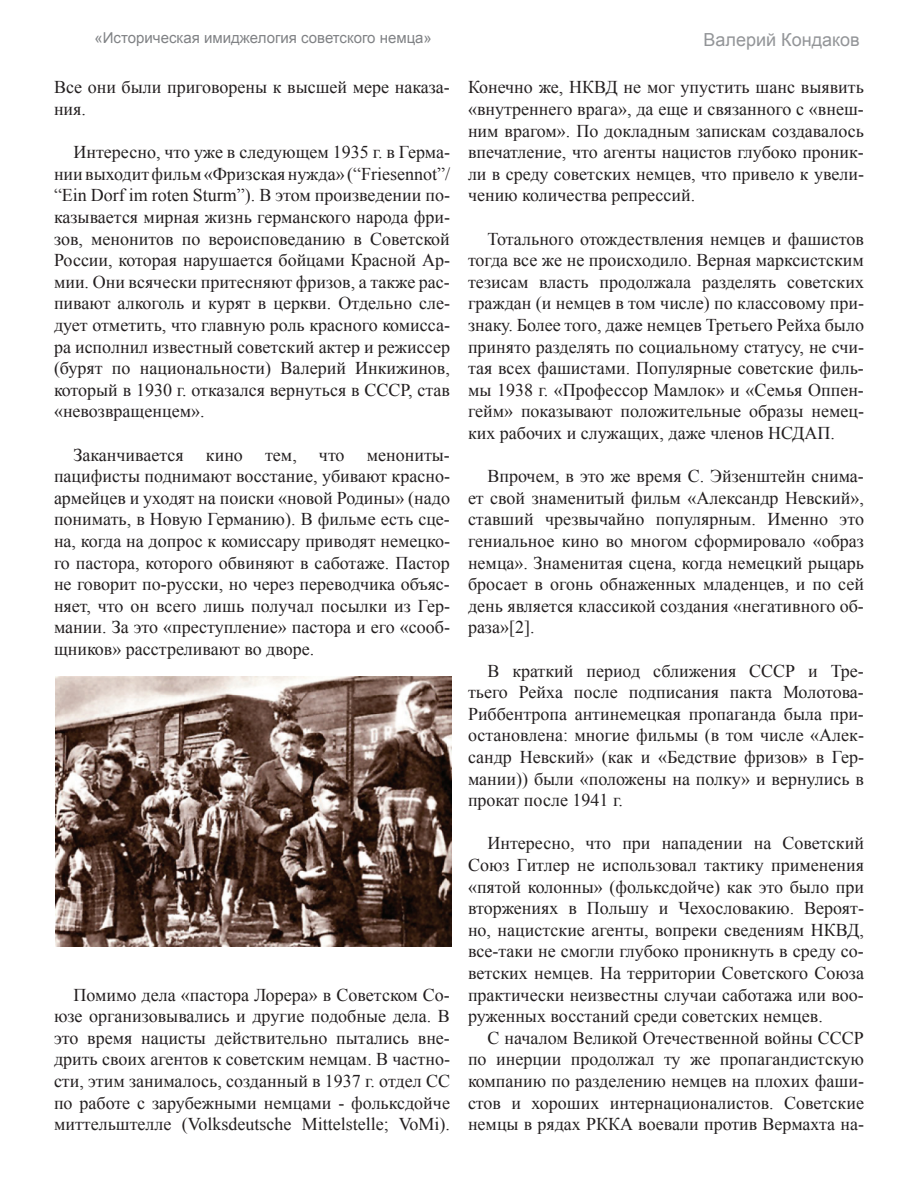
<style>
.page{position:relative;width:918px;height:1188px;background:#fff}
.page>*{position:absolute;margin:0;border:0;box-sizing:border-box;transform-origin:0 0}
.t1{font:18px/21.6px "Times New Roman";color:#231f20;text-align:justify}
.t2{font:18px "Arial";color:#939598}
.t3{font:15px "Arial";color:#808285}
</style>
<div class="page">
<img style="left:56px;top:676px;width:396px;height:270px">
<p class="t3" style="left:95px;top:28px;width:339px">«Историческая имиджелогия советского немца»</p>
<p class="t2" style="left:704px;top:27px;width:158px">Валерий Кондаков</p>
<p class="t1" style="left:54px;top:76px;width:397px">Все они были приговорены к высшей мере наказа&shy;ния.</p>
<p class="t1" style="left:54px;top:141px;width:398px;text-indent:19px">Интересно, что уже в следующем 1935 г. в Герма&shy;нии выходит фильм «Фризская нужда» (“Friesennot”/ “Ein Dorf im roten Sturm”). В этом произведении по&shy;казывается мирная жизнь германского народа фри&shy;зов, менонитов по вероисповеданию в Советской России, которая нарушается бойцами Красной Ар&shy;мии. Они всячески притесняют фризов, а также рас&shy;пивают алкоголь и курят в церкви. Отдельно сле&shy;дует отметить, что главную роль красного комисса&shy;ра исполнил известный советский актер и режиссер (бурят по национальности) Валерий Инкижинов, который в 1930 г. отказался вернуться в СССР, став «невозвращенцем».</p>
<p class="t1" style="left:54px;top:444px;width:398px;text-indent:19px">Заканчивается кино тем, что менониты&shy;пацифисты поднимают восстание, убивают красно&shy;армейцев и уходят на поиски «новой Родины» (надо понимать, в Новую Германию). В фильме есть сце&shy;на, когда на допрос к комиссару приводят немецко&shy;го пастора, которого обвиняют в саботаже. Пастор не говорит по-русски, но через переводчика объяс&shy;няет, что он всего лишь получал посылки из Гер&shy;мании. За это «преступление» пастора и его «сооб&shy;щников» расстреливают во дворе.</p>
<p class="t1" style="left:468px;top:76px;width:398px">Конечно же, НКВД не мог упустить шанс выявить «внутреннего врага», да еще и связанного с «внеш&shy;ним врагом». По докладным запискам создавалось впечатление, что агенты нацистов глубоко проник&shy;ли в среду советских немцев, что привело к увели&shy;чению количества репрессий.</p>
<p class="t1" style="left:468px;top:228px;width:398px;text-indent:19px">Тотального отождествления немцев и фашистов тогда все же не происходило. Верная марксистским тезисам власть продолжала разделять советских граждан (и немцев в том числе) по классовому при&shy;знаку. Более того, даже немцев Третьего Рейха было принято разделять по социальному статусу, не счи&shy;тая всех фашистами. Популярные советские филь&shy;мы 1938 г. «Профессор Мамлок» и «Семья Оппен&shy;гейм» показывают положительные образы немец&shy;ких рабочих и служащих, даже членов НСДАП.</p>
<p class="t1" style="left:468px;top:465px;width:397px;text-indent:19px">Впрочем, в это же время С. Эйзенштейн снима&shy;ет свой знаменитый фильм «Александр Невский», ставший чрезвычайно популярным. Именно это гениальное кино во многом сформировало «образ немца». Знаменитая сцена, когда немецкий рыцарь бросает в огонь обнаженных младенцев, и по сей день является классикой создания «негативного об&shy;раза»[2].</p>
<p class="t1" style="left:468px;top:660px;width:398px;text-indent:19px">В краткий период сближения СССР и Тре&shy;тьего Рейха после подписания пакта Молотова-Риббентропа антинемецкая пропаганда была при&shy;остановлена: многие фильмы (в том числе «Алек&shy;сандр Невский» (как и «Бедствие фризов» в Гер&shy;мании)) были «положены на полку» и вернулись в прокат после 1941 г.</p>
<p class="t1" style="left:468px;top:832px;width:398px;text-indent:19px">Интересно, что при нападении на Советский Союз Гитлер не использовал тактику применения «пятой колонны» (фольксдойче) как это было при вторжениях в Польшу и Чехословакию. Вероят&shy;но, нацистские агенты, вопреки сведениям НКВД, все-таки не смогли глубоко проникнуть в среду со&shy;ветских немцев. На территории Советского Союза практически неизвестны случаи саботажа или воо&shy;руженных восстаний среди советских немцев.</p>
<p class="t1" style="left:468px;top:1027px;width:398px;text-indent:19px">С началом Великой Отечественной войны СССР по инерции продолжал ту же пропагандистскую компанию по разделению немцев на плохих фаши&shy;стов и хороших интернационалистов. Советские немцы в рядах РККА воевали против Вермахта на-</p>
<p class="t1" style="left:54px;top:984px;width:398px;text-indent:19px">Помимо дела «пастора Лорера» в Советском Со&shy;юзе организовывались и другие подобные дела. В это время нацисты действительно пытались вне&shy;дрить своих агентов к советским немцам. В частно&shy;сти, этим занималось, созданный в 1937 г. отдел СС по работе с зарубежными немцами - фольксдойче миттельштелле (Volksdeutsche Mittelstelle; VoMi).</p>
</div>
